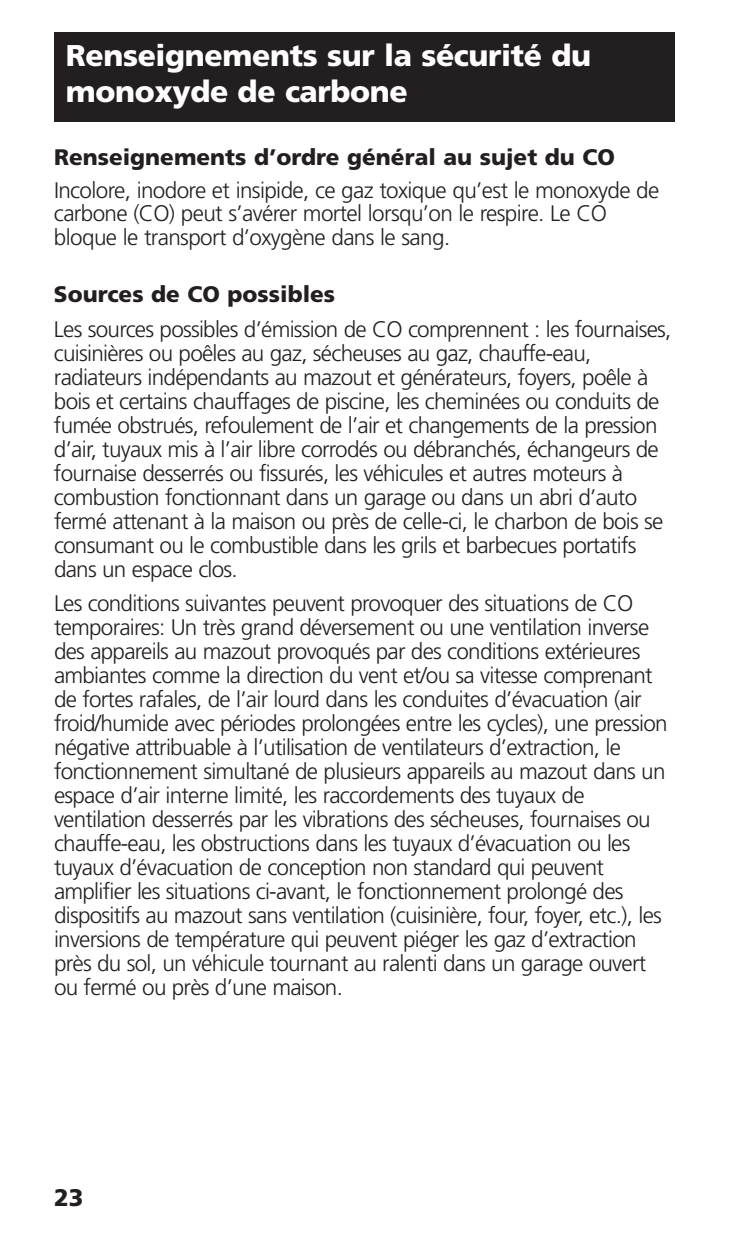
<style>
.page{position:relative;width:729px;height:1242px;background:#fff}
.page>*{position:absolute;margin:0;border:0;box-sizing:border-box;transform-origin:0 0}
.t1{font:900 30px/36px "Frutiger";letter-spacing:-.01em;color:#fff}
.t2{font:900 24px "Frutiger";color:#231f20}
.t3{font:300 22.5px/24px "Frutiger";letter-spacing:-.035em;color:#231f20}
.t4{font:900 22.5px "Frutiger";color:#231f20}
</style>
<div class="page">
<div style="left:54px;top:32px;width:621px;height:90px;background:#231f20"></div>
<h1 class="t1" style="left:66px;top:40px;width:527px">Renseignements sur la sécurité du monoxyde de carbone</h1>
<p class="t4" style="left:54px;top:148px;width:563px">Renseignements d’ordre général au sujet du CO</p>
<p class="t3" style="left:54px;top:181px;width:607px;line-height:23.1px">Incolore, inodore et insipide, ce gaz toxique qu’est le monoxyde de carbone (CO) peut s’avérer mortel lorsqu’on le respire. Le CO bloque le transport d’oxygène dans le sang.</p>
<p class="t4" style="left:54px;top:285px;width:283px">Sources de CO possibles</p>
<p class="t3" style="left:54px;top:319px;width:619px">Les sources possibles d’émission de CO comprennent : les fournaises, cuisinières ou poêles au gaz, sécheuses au gaz, chauffe-eau, radiateurs indépendants au mazout et générateurs, foyers, poêle à bois et certains chauffages de piscine, les cheminées ou conduits de fumée obstrués, refoulement de l’air et changements de la pression d’air, tuyaux mis à l’air libre corrodés ou débranchés, échangeurs de fournaise desserrés ou fissurés, les véhicules et autres moteurs à combustion fonctionnant dans un garage ou dans un abri d’auto fermé attenant à la maison ou près de celle-ci, le charbon de bois se consumant ou le combustible dans les grils et barbecues portatifs dans un espace clos.</p>
<p class="t3" style="left:54px;top:592px;width:615px">Les conditions suivantes peuvent provoquer des situations de CO temporaires: Un très grand déversement ou une ventilation inverse des appareils au mazout provoqués par des conditions extérieures ambiantes comme la direction du vent et/ou sa vitesse comprenant de fortes rafales, de l’air lourd dans les conduites d’évacuation (air froid/humide avec périodes prolongées entre les cycles), une pression négative attribuable à l’utilisation de ventilateurs d’extraction, le fonctionnement simultané de plusieurs appareils au mazout dans un espace d’air interne limité, les raccordements des tuyaux de ventilation desserrés par les vibrations des sécheuses, fournaises ou chauffe-eau, les obstructions dans les tuyaux d’évacuation ou les tuyaux d’évacuation de conception non standard qui peuvent amplifier les situations ci-avant, le fonctionnement prolongé des dispositifs au mazout sans ventilation (cuisinière, four, foyer, etc.), les inversions de température qui peuvent piéger les gaz d’extraction près du sol, un véhicule tournant au ralenti dans un garage ouvert ou fermé ou près d’une maison.</p>
<p class="t2" style="left:54px;top:1188px;width:31px">23</p>
</div>
